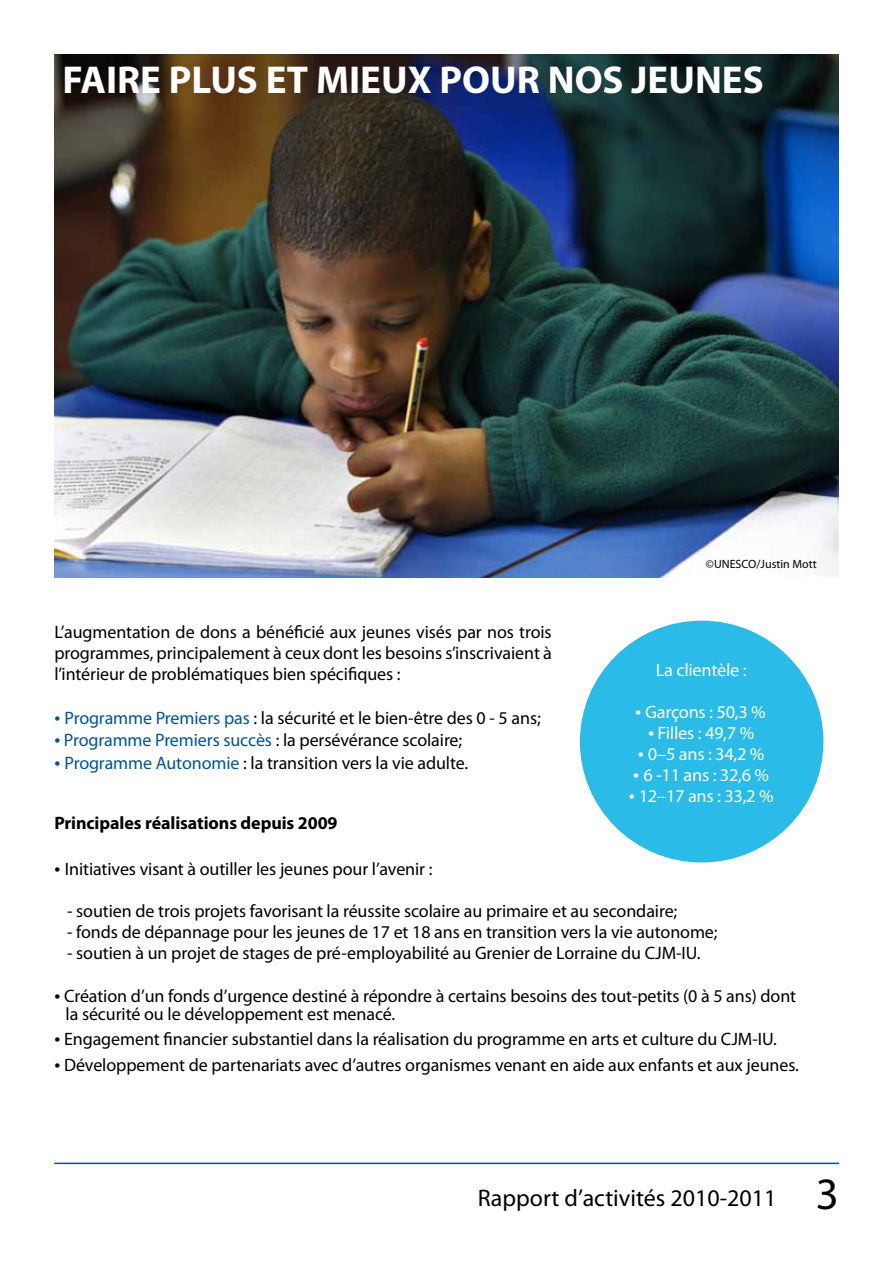
<style>
.page{position:relative;width:893px;height:1263px;background:#fff}
.page>*{position:absolute;margin:0;border:0;box-sizing:border-box;transform-origin:0 0}
.t1{font:700 39px "Myriad Pro";color:#fff}
.t2{font:24px "Myriad Pro";color:#000}
.t3{font:18px/21px "Myriad Pro";letter-spacing:-.005em;color:#000;text-align:justify}
.t4{font:18px "Myriad Pro";color:#fff}
.t5{font:700 18px "Myriad Pro";letter-spacing:-.005em;color:#000}
.t6{font:12px "Myriad Pro";color:#000}
.s1{font-size:21px;color:#00539f}
.s2{color:#00539f}
.s3{font-size:21px}
.s4{font-size:45px}
</style>
<div class="page">
<hr style="left:54px;top:1162px;width:785px;height:2px;background:#00539f">
<img style="left:54px;top:54px;width:785px;height:523px">
<div style="left:579px;top:620px;width:245px;height:243px;background:#2abbe8;border-radius:50%"></div>
<h1 class="t1" style="left:63px;top:55px;width:703px">FAIRE PLUS ET MIEUX POUR NOS JEUNES</h1>
<p class="t3" style="left:54px;top:621px;width:499px">L’augmentation de dons a bénéficié aux jeunes visés par nos trois programmes, principalement à ceux dont les besoins s’inscrivaient à l’intérieur de problématiques bien spécifiques :</p>
<p class="t3" style="left:54px;top:707px;width:488px"><span class="s1">•</span> <span class="s2">Programme Premiers pas</span> : la sécurité et le bien-être des 0 - 5 ans;</p>
<p class="t3" style="left:54px;top:729px;width:409px"><span class="s1">•</span> <span class="s2">Programme Premiers succès</span> : la persévérance scolaire;</p>
<p class="t3" style="left:54px;top:752px;width:415px"><span class="s1">•</span> <span class="s2">Programme Autonomie</span> : la transition vers la vie adulte.</p>
<p class="t6" style="left:706px;top:557px;width:112px">©UNESCO/Justin Mott</p>
<p class="t4" style="left:656px;top:659px;width:93px">La clientèle :</p>
<p class="t4" style="left:635px;top:701px;width:132px"><span class="s3">•</span> Garçons : 50,3 %</p>
<p class="t4" style="left:648px;top:722px;width:108px"><span class="s3">•</span> Filles : 49,7 %</p>
<p class="t4" style="left:638px;top:743px;width:128px"><span class="s3">•</span> 0–5 ans : 34,2 %</p>
<p class="t4" style="left:633px;top:764px;width:138px"><span class="s3">•</span> 6 -11 ans : 32,6 %</p>
<p class="t4" style="left:629px;top:785px;width:147px"><span class="s3">•</span> 12–17 ans : 33,2 %</p>
<p class="t5" style="left:54px;top:811px;width:285px">Principales réalisations depuis 2009</p>
<p class="t3" style="left:54px;top:858px;width:380px"><span class="s3">•</span> Initiatives visant à outiller les jeunes pour l’avenir :</p>
<p class="t3" style="left:67px;top:900px;width:612px">- soutien de trois projets favorisant la réussite scolaire au primaire et au secondaire;</p>
<p class="t3" style="left:67px;top:921px;width:652px">- fonds de dépannage pour les jeunes de 17 et 18 ans en transition vers la vie autonome;</p>
<p class="t3" style="left:67px;top:942px;width:635px">- soutien à un projet de stages de pré-employabilité au Grenier de Lorraine du CJM-IU.</p>
<p class="t3" style="left:66px;top:987px;width:732px;line-height:18px;text-indent:-11px"><span class="s3">•</span> Création d’un fonds d’urgence destiné à répondre à certains besoins des tout-petits (0 à 5 ans) dont la sécurité ou le développement est menacé.</p>
<p class="t3" style="left:54px;top:1029px;width:724px"><span class="s3">•</span> Engagement financier substantiel dans la réalisation du programme en arts et culture du CJM-IU.</p>
<p class="t3" style="left:54px;top:1054px;width:746px"><span class="s3">•</span> Développement de partenariats avec d’autres organismes venant en aide aux enfants et aux jeunes.</p>
<h2 class="t2" style="left:478px;top:1183px;width:363px">Rapport d’activités 2010-2011 <span class="s4">3</span></h2>
</div>
